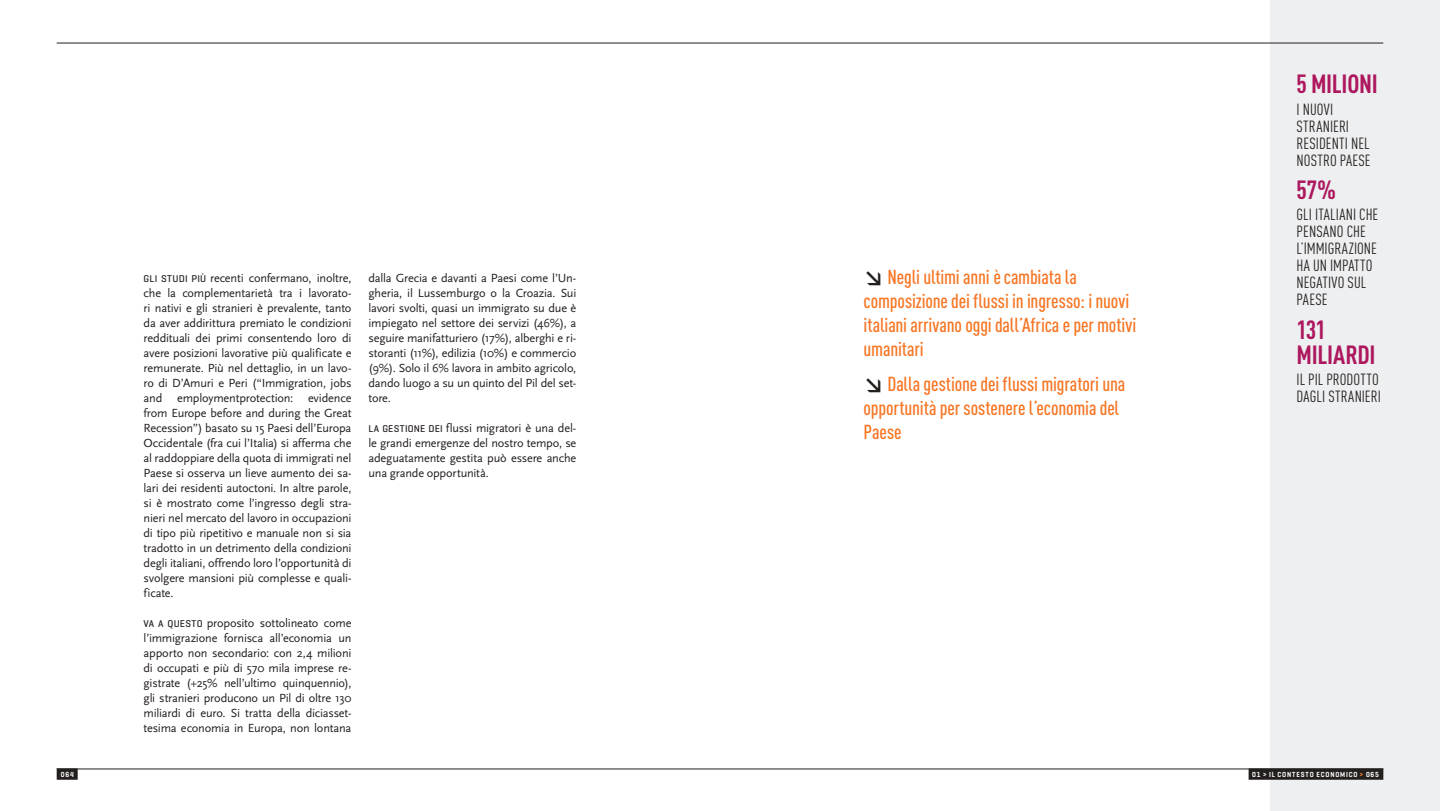
<style>
.page{position:relative;width:1440px;height:811px;background:#fff}
.page>*{position:absolute;margin:0;border:0;box-sizing:border-box;transform-origin:0 0}
.t1{font:700 26px/25px "DIN Cond";letter-spacing:-.01em;color:#ad175e}
.t2{font:500 20px/24px "DIN Cond";letter-spacing:-.005em;color:#f77523}
.t3{font:16px/17px "DIN Cond";letter-spacing:.005em;color:#241f1f}
.t4{font:12.3px/15px "Scala Sans";letter-spacing:-.015em;color:#241f1f;text-align:justify}
.t5{font:600 7.5px "Geogrotesque";letter-spacing:.13em;color:#fff;scale:.9 1}
.s1{font-family:"Geogrotesque";font-weight:500;font-size:10px}
.s2{font-family:"DIN Pro";font-weight:700;color:#241f1f}
.s3{color:#f88226}
</style>
<div class="page">
<div style="left:1270px;top:0;width:170px;height:811px;background:#edeff0"></div>
<div style="left:1249px;top:768px;width:134px;height:11px;background:#241f1f"></div>
<div style="left:57px;top:768px;width:21px;height:11px;background:#241f1f"></div>
<hr style="left:57px;top:43px;width:663px;height:1px;background:#241f1f">
<hr style="left:720px;top:43px;width:663px;height:1px;background:#241f1f">
<hr style="left:57px;top:768px;width:663px;height:1px;background:#241f1f">
<hr style="left:720px;top:768px;width:663px;height:1px;background:#241f1f">
<p class="t4" style="left:144px;top:270px;width:209px"><span class="s1">GLI STUDI PIÙ</span> recenti confermano, inoltre, che la complementarietà tra i lavorato&shy;ri nativi e gli stranieri è prevalente, tanto da aver addirittura premiato le condizioni reddituali dei primi consentendo loro di avere posizioni lavorative più qualificate e remunerate. Più nel dettaglio, in un lavo&shy;ro di D’Amuri e Peri (“Immigration, jobs and employmentprotection: evidence from Europe before and during the Great Recession”) basato su 15 Paesi dell’Europa Occidentale (fra cui l’Italia) si afferma che al raddoppiare della quota di immigrati nel Paese si osserva un lieve aumento dei sa&shy;lari dei residenti autoctoni. In altre parole, si è mostrato come l’ingresso degli stra&shy;nieri nel mercato del lavoro in occupazioni di tipo più ripetitivo e manuale non si sia tradotto in un detrimento della condizioni degli italiani, offrendo loro l’opportunità di svolgere mansioni più complesse e quali&shy;ficate.</p>
<p class="t4" style="left:144px;top:615px;width:209px"><span class="s1">VA A QUESTO</span> proposito sottolineato come l’immigrazione fornisca all’economia un apporto non secondario: con 2,4 milioni di occupati e più di 570 mila imprese re&shy;gistrate (+25% nell’ultimo quinquennio), gli stranieri producono un Pil di oltre 130 miliardi di euro. Si tratta della diciasset&shy;tesima economia in Europa, non lontana</p>
<p class="t4" style="left:369px;top:270px;width:209px">dalla Grecia e davanti a Paesi come l’Un&shy;gheria, il Lussemburgo o la Croazia. Sui lavori svolti, quasi un immigrato su due è impiegato nel settore dei servizi (46%), a seguire manifatturiero (17%), alberghi e ri&shy;storanti (11%), edilizia (10%) e commercio (9%). Solo il 6% lavora in ambito agricolo, dando luogo a su un quinto del Pil del set&shy;tore.</p>
<p class="t4" style="left:369px;top:420px;width:209px"><span class="s1">LA GESTIONE DEI</span> flussi migratori è una del&shy;le grandi emergenze del nostro tempo, se adeguatamente gestita può essere anche una grande opportunità.</p>
<h2 class="t2" style="left:864px;top:264px;width:274px"><span class="s2">↘</span> Negli ultimi anni è cambiata la composizione dei flussi in ingresso: i nuovi italiani arrivano oggi dall’Africa e per motivi umanitari</h2>
<h2 class="t2" style="left:864px;top:372px;width:263px"><span class="s2">↘</span> Dalla gestione dei flussi migratori una opportunità per sostenere l’economia del<br>Paese</h2>
<h1 class="t1" style="left:1297px;top:71px;width:83px">5 MILIONI</h1>
<h3 class="t3" style="left:1297px;top:100px;width:76px">I NUOVI<br>STRANIERI<br>RESIDENTI NEL<br>NOSTRO PAESE</h3>
<h1 class="t1" style="left:1297px;top:177px;width:41px">57%</h1>
<h3 class="t3" style="left:1297px;top:206px;width:83px">GLI ITALIANI CHE<br>PENSANO CHE<br>L’IMMIGRAZIONE<br>HA UN IMPATTO<br>NEGATIVO SUL<br>PAESE</h3>
<h1 class="t1" style="left:1297px;top:316px;width:80px">131<br>MILIARDI</h1>
<h3 class="t3" style="left:1297px;top:371px;width:86px">IL PIL PRODOTTO<br>DAGLI STRANIERI</h3>
<p class="t5" style="left:61px;top:769px;width:16px">064</p>
<p class="t5" style="left:1252px;top:769px;width:40px">01 &gt; IL CONTESTO</p>
<p class="t5" style="left:1316px;top:769px;width:6px">ECONOMICO</p>
<p class="t5" style="left:1360px;top:769px;width:23px"><span class="s3">&gt;</span> 065</p>
</div>
